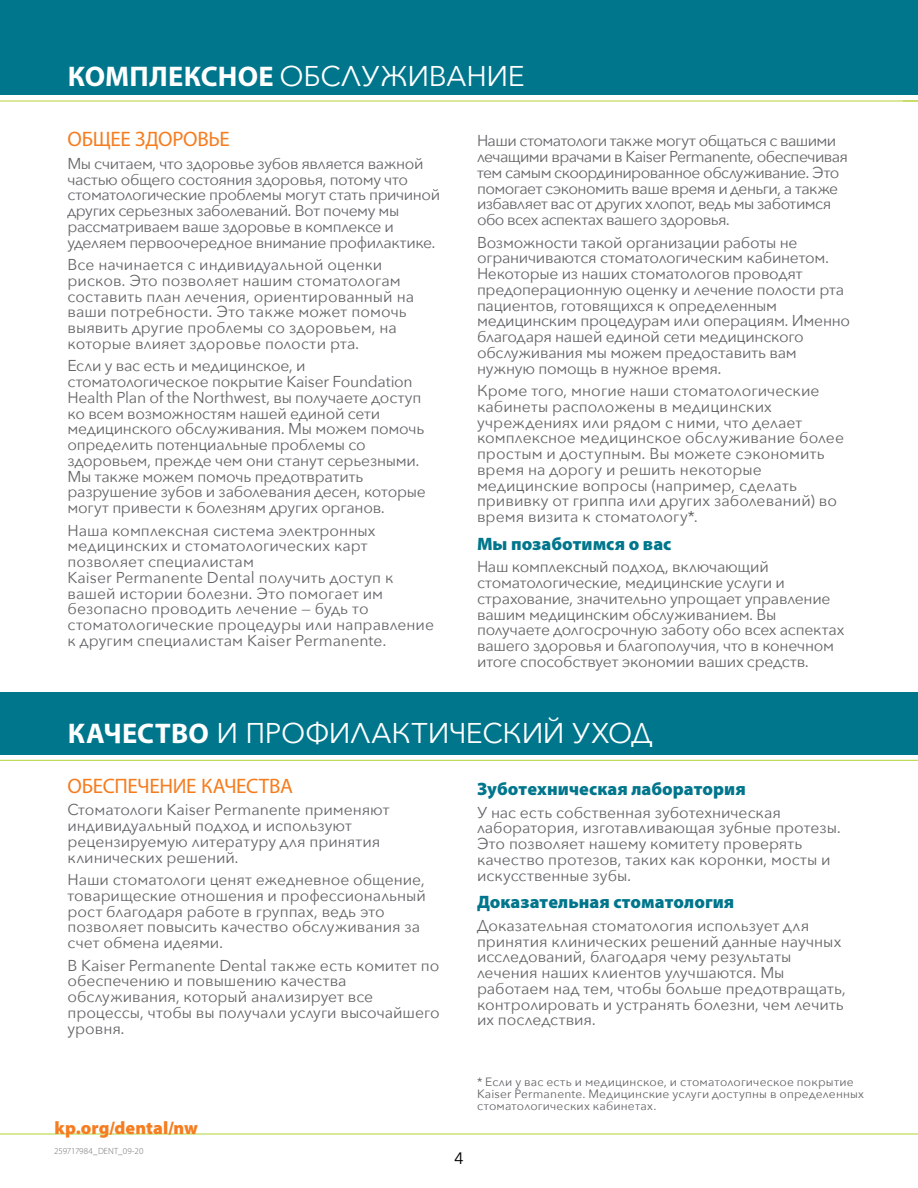
<style>
.page{position:relative;width:918px;height:1188px;background:#fff}
.page>*{position:absolute;margin:0;border:0;box-sizing:border-box;transform-origin:0 0}
.t1{font:28.5px "Avenir Next";letter-spacing:-.015em;color:#fff}
.t2{font:21px "Myriad Pro";letter-spacing:-.015em;color:#f57d20}
.t3{font:900 18px "Myriad Pro";letter-spacing:.005em;color:#00768c}
.t4{font:900 18px "Myriad Pro";color:#f57d20}
.t5{font:16.5px "Avenir Next";color:#000}
.t6{font:15.75px/15.8px "Avenir Next";letter-spacing:-.005em;color:#636466}
.t7{font:15.75px/15.8px "Avenir Next";letter-spacing:-.035em;color:#636466}
.t8{font:15.75px/15.8px "Avenir Next";letter-spacing:-.025em;color:#636466}
.t9{font:12px/12px "Avenir Next";letter-spacing:.015em;color:#636466}
.t10{font:300 9px "Myriad Pro";letter-spacing:.005em;color:#6d6e71}
.s1{font-family:"Myriad Pro";font-weight:700}
</style>
<div class="page">
<hr style="left:0;top:1134px;width:918px;height:1px;background:#b3d235">
<div style="left:0;top:692px;width:918px;height:62px;background:#00768c"></div>
<div style="left:0;top:0;width:918px;height:95px;background:#00768c"></div>
<hr style="left:0;top:101px;width:918px;height:1px;background:#b3d235">
<svg style="left:903px;top:101px;width:15px;height:1px"></svg>
<hr style="left:0;top:760px;width:918px;height:1px;background:#b3d235">
<h1 class="t1" style="left:68px;top:52px;width:458px"><span class="s1">КОМПЛЕКСНОЕ</span> ОБСЛУЖИВАНИЕ</h1>
<h2 class="t2" style="left:68px;top:126px;width:164px">ОБЩЕЕ ЗДОРОВЬЕ</h2>
<p class="t8" style="left:68px;top:155px;width:374px">Мы считаем, что здоровье зубов является важной частью общего состояния здоровья, потому что стоматологические проблемы могут стать причиной других серьезных заболеваний. Вот почему мы рассматриваем ваше здоровье в комплексе и уделяем первоочередное внимание профилактике.</p>
<p class="t6" style="left:68px;top:256px;width:348px">Все начинается с индивидуальной оценки рисков. Это позволяет нашим стоматологам составить план лечения, ориентированный на ваши потребности. Это также может помочь выявить другие проблемы со здоровьем, на которые влияет здоровье полости рта.</p>
<p class="t6" style="left:68px;top:357px;width:360px">Если у вас есть и медицинское, и стоматологическое покрытие Kaiser Foundation Health Plan of the Northwest, вы получаете доступ ко всем возможностям нашей единой сети медицинского обслуживания. Мы можем помочь определить потенциальные проблемы со здоровьем, прежде чем они станут серьезными.<br>Мы также можем помочь предотвратить разрушение зубов и заболевания десен, которые могут привести к болезням других органов.</p>
<p class="t6" style="left:68px;top:522px;width:368px">Наша комплексная система электронных медицинских и стоматологических карт позволяет специалистам<br>Kaiser Permanente Dental получить доступ к вашей истории болезни. Это помогает им безопасно проводить лечение — будь то стоматологические процедуры или направление к другим специалистам Kaiser Permanente.</p>
<p class="t7" style="left:477px;top:132px;width:373px">Наши стоматологи также могут общаться с вашими лечащими врачами в Kaiser Permanente, обеспечивая тем самым скоординированное обслуживание. Это помогает сэкономить ваше время и деньги, а также избавляет вас от других хлопот, ведь мы заботимся обо всех аспектах вашего здоровья.</p>
<p class="t6" style="left:477px;top:234px;width:375px">Возможности такой организации работы не ограничиваются стоматологическим кабинетом.<br>Некоторые из наших стоматологов проводят предоперационную оценку и лечение полости рта пациентов, готовящихся к определенным медицинским процедурам или операциям. Именно благодаря нашей единой сети медицинского обслуживания мы можем предоставить вам нужную помощь в нужное время.</p>
<p class="t6" style="left:477px;top:382px;width:369px">Кроме того, многие наши стоматологические кабинеты расположены в медицинских учреждениях или рядом с ними, что делает комплексное медицинское обслуживание более простым и доступным. Вы можете сэкономить время на дорогу и решить некоторые медицинские вопросы (например, сделать прививку от гриппа или других заболеваний) во время визита к стоматологу*.</p>
<p class="t3" style="left:477px;top:534px;width:196px">Мы позаботимся о вас</p>
<p class="t6" style="left:477px;top:558px;width:369px">Наш комплексный подход, включающий стоматологические, медицинские услуги и страхование, значительно упрощает управление вашим медицинским обслуживанием. Вы получаете долгосрочную заботу обо всех аспектах вашего здоровья и благополучия, что в конечном итоге способствует экономии ваших средств.</p>
<h1 class="t1" style="left:68px;top:709px;width:586px"><span class="s1">КАЧЕСТВО</span> И ПРОФИЛАКТИЧЕСКИЙ УХОД</h1>
<h2 class="t2" style="left:68px;top:773px;width:227px">ОБЕСПЕЧЕНИЕ КАЧЕСТВА</h2>
<p class="t6" style="left:68px;top:801px;width:324px">Стоматологи Kaiser Permanente применяют индивидуальный подход и используют рецензируемую литературу для принятия клинических решений.</p>
<p class="t6" style="left:68px;top:871px;width:360px">Наши стоматологи ценят ежедневное общение, товарищеские отношения и профессиональный рост благодаря работе в группах, ведь это позволяет повысить качество обслуживания за счет обмена идеями.</p>
<p class="t6" style="left:68px;top:957px;width:374px">В Kaiser Permanente Dental также есть комитет по обеспечению и повышению качества обслуживания, который анализирует все процессы, чтобы вы получали услуги высочайшего уровня.</p>
<p class="t3" style="left:477px;top:779px;width:270px">Зуботехническая лаборатория</p>
<p class="t6" style="left:477px;top:804px;width:365px">У нас есть собственная зуботехническая лаборатория, изготавливающая зубные протезы.<br>Это позволяет нашему комитету проверять качество протезов, таких как коронки, мосты и искусственные зубы.</p>
<p class="t3" style="left:477px;top:892px;width:259px">Доказательная стоматология</p>
<p class="t6" style="left:477px;top:917px;width:370px">Доказательная стоматология использует для принятия клинических решений данные научных исследований, благодаря чему результаты лечения наших клиентов улучшаются. Мы работаем над тем, чтобы больше предотвращать, контролировать и устранять болезни, чем лечить их последствия.</p>
<p class="t4" style="left:54px;top:1117px;width:145px">kp.org/dental/nw</p>
<p class="t10" style="left:54px;top:1146px;width:91px">259717984_DENT_09-20</p>
<p class="t9" style="left:477px;top:1075px;width:389px">* Если у вас есть и медицинское, и стоматологическое покрытие<br>Kaiser Permanente. Медицинские услуги доступны в определенных стоматологических кабинетах.</p>
<p class="t5" style="left:454px;top:1144px;width:11px">4</p>
</div>
